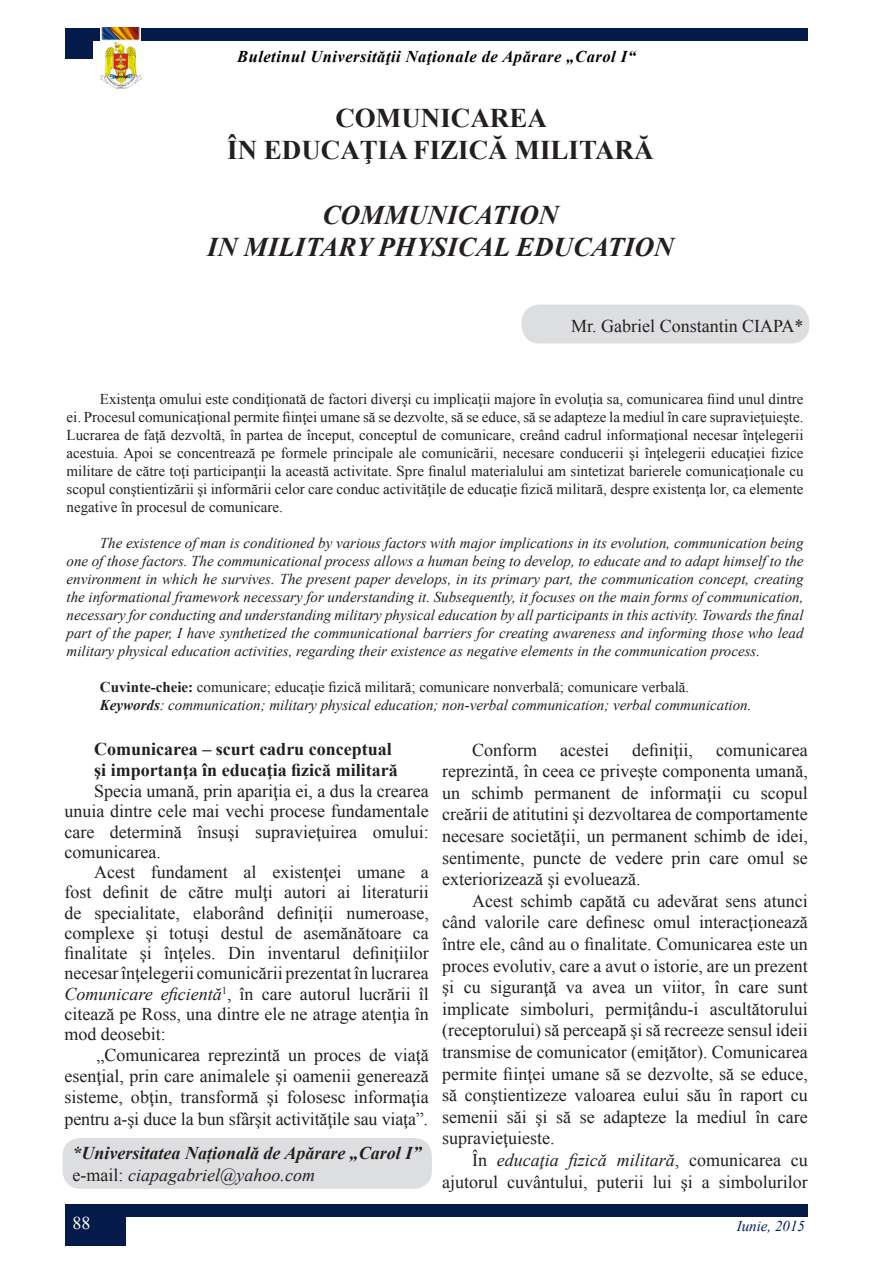
<style>
.page{position:relative;width:893px;height:1263px;background:#fff}
.page>*{position:absolute;margin:0;border:0;box-sizing:border-box;transform-origin:0 0}
.t1{font:italic 700 27px "Times New Roman";color:#231f20}
.t2{font:700 27px "Times New Roman";color:#231f20}
.List_Paragraph{font:18px/21.6px "Times New Roman";color:#231f20;text-align:justify}
.t3{font:700 18px "Times New Roman";color:#231f20}
.t4{font:italic 700 18px "Times New Roman";color:#231f20}
.t5{font:italic 18px "Times New Roman";color:#231f20}
.t6{font:18px "Times New Roman";color:#fff}
.t7{font:italic 700 16.5px "Times New Roman";letter-spacing:.03em;color:#000103}
.t8{font:italic 15px/18px "Times New Roman";color:#231f20;text-align:justify}
.t9{font:15px/18px "Times New Roman";color:#231f20;text-align:justify}
.t10{font:italic 15px "Times New Roman";color:#001d67}
.s1{font-weight:700}
.s2{font-style:italic}
.s3{font-style:normal}
</style>
<div class="page">
<img style="left:101px;top:43px;width:40px;height:45px">
<div style="left:65px;top:1204px;width:743px;height:12px;background:#041b49"></div>
<div style="left:65px;top:1216px;width:61px;height:30px;background:#041b49"></div>
<div style="left:65px;top:28px;width:743px;height:12px;background:#041b49"></div>
<img style="left:101px;top:27px;width:40px;height:14px">
<div style="left:65px;top:37px;width:28px;height:22px;background:#041b49"></div>
<div style="left:522px;top:304px;width:287px;height:40px;background:#dddee0;border-radius:18px"></div>
<div style="left:63px;top:1138px;width:369px;height:51px;background:#dddee0;border-radius:18px"></div>
<p class="t7" style="left:237px;top:45px;width:400px">Buletinul Universităţii Naţionale de Apărare „Carol I“</p>
<p class="t2" style="left:335px;top:98px;width:213px">COMUNICAREA</p>
<p class="t2" style="left:227px;top:131px;width:428px">ÎN EDUCAŢIA FIZICĂ MILITARĂ</p>
<p class="t1" style="left:323px;top:196px;width:237px">COMMUNICATION</p>
<p class="t1" style="left:207px;top:228px;width:468px">IN MILITARY PHYSICAL EDUCATION</p>
<p class="List_Paragraph" style="left:571px;top:315px;width:234px">Mr. Gabriel Constantin CIAPA*</p>
<p class="t9" style="left:67px;top:389px;width:738px;text-indent:33px">Existenţa omului este condiţionată de factori diverşi cu implicaţii majore în evoluţia sa, comunicarea fiind unul dintre ei. Procesul comunicaţional permite fiinţei umane să se dezvolte, să se educe, să se adapteze la mediul în care supravieţuieşte.<br>Lucrarea de faţă dezvoltă, în partea de început, conceptul de comunicare, creând cadrul informaţional necesar înţelegerii acestuia. Apoi se concentrează pe formele principale ale comunicării, necesare conducerii şi înţelegerii educaţiei fizice militare de către toţi participanţii la această activitate. Spre finalul materialului am sintetizat barierele comunicaţionale cu scopul conştientizării şi informării celor care conduc activităţile de educaţie fizică militară, despre existenţa lor, ca elemente negative în procesul de comunicare.</p>
<p class="t8" style="left:67px;top:534px;width:738px;text-indent:33px">The existence of man is conditioned by various factors with major implications in its evolution, communication being one of those factors. The communicational process allows a human being to develop, to educate and to adapt himself to the environment in which he survives. The present paper develops, in its primary part, the communication concept, creating the informational framework necessary for understanding it. Subsequently, it focuses on the main forms of communication, necessary for conducting and understanding military physical education by all participants in this activity. Towards the final part of the paper, I have synthetized the communicational barriers for creating awareness and informing those who lead military physical education activities, regarding their existence as negative elements in the communication process.</p>
<p class="t9" style="left:100px;top:677px;width:591px"><span class="s1">Cuvinte-cheie:</span> comunicare; educaţie fizică militară; comunicare nonverbală; comunicare verbală.</p>
<p class="t8" style="left:100px;top:696px;width:653px"><span class="s1">Keywords</span>: communication; military physical education; non-verbal communication; verbal communication.</p>
<p class="t3" style="left:94px;top:735px;width:299px">Comunicarea – scurt cadru conceptual</p>
<p class="t3" style="left:94px;top:757px;width:305px">şi importanţa în educaţia fizică militară</p>
<p class="List_Paragraph" style="left:64px;top:780px;width:366px;line-height:20.2px;text-indent:30px">Specia umană, prin apariţia ei, a dus la crearea unuia dintre cele mai vechi procese fundamentale care determină însuşi supravieţuirea omului: comunicarea.</p>
<p class="List_Paragraph" style="left:64px;top:861px;width:366px;line-height:20.2px;text-indent:30px">Acest fundament al existenţei umane a fost definit de către mulţi autori ai literaturii de specialitate, elaborând definiţii numeroase, complexe şi totuşi destul de asemănătoare ca finalitate şi înţeles. Din inventarul definiţiilor necesar înţelegerii comunicării prezentat în lucrarea <span class="s2">Comunicare eficientă</span><sup>1</sup>, în care autorul lucrării îl citează pe Ross, una dintre ele ne atrage atenţia în mod deosebit:</p>
<p class="List_Paragraph" style="left:64px;top:1044px;width:366px;line-height:21.1px;text-indent:32px">„Comunicarea reprezintă un proces de viaţă esenţial, prin care animalele şi oamenii generează sisteme, obţin, transformă şi folosesc informaţia pentru a-şi duce la bun sfârşit activităţile sau viaţa”.</p>
<p class="t4" style="left:73px;top:1140px;width:350px">*Universitatea Națională de Apărare „Carol I”</p>
<p class="t5" style="left:73px;top:1162px;width:244px"><span class="s3">e-mail:</span> ciapagabriel@yahoo.com</p>
<p class="List_Paragraph" style="left:442px;top:738px;width:367px;text-indent:274px">comunicarea reprezintă, în ceea ce priveşte componenta umană, un schimb permanent de informaţii cu scopul creării de atitutini şi dezvoltarea de comportamente necesare societăţii, un permanent schimb de idei, sentimente, puncte de vedere prin care omul se exteriorizează şi evoluează.</p>
<p class="List_Paragraph" style="left:442px;top:889px;width:367px;text-indent:30px">Acest schimb capătă cu adevărat sens atunci când valorile care definesc omul interacţionează între ele, când au o finalitate. Comunicarea este un proces evolutiv, care a avut o istorie, are un prezent şi cu siguranţă va avea un viitor, în care sunt implicate simboluri, permiţându-i ascultătorului (receptorului) să perceapă şi să recreeze sensul ideii transmise de comunicator (emiţător). Comunicarea permite fiinţei umane să se dezvolte, să se educe, să conştientizeze valoarea eului său în raport cu semenii săi şi să se adapteze la mediul în care supravieţuieste.</p>
<p class="List_Paragraph" style="left:442px;top:1148px;width:367px;text-align:right">În <span class="s2">educaţia fizică militară</span>, comunicarea cu ajutorul cuvântului, puterii lui şi a simbolurilor</p>
<p class="List_Paragraph" style="left:472px;top:738px;width:66px">Conform</p>
<p class="List_Paragraph" style="left:560px;top:738px;width:50px">acestei</p>
<p class="List_Paragraph" style="left:632px;top:738px;width:62px">definiţii,</p>
<p class="t6" style="left:73px;top:1210px;width:19px">88</p>
<p class="t10" style="left:737px;top:1216px;width:70px">Iunie, 2015</p>
</div>
